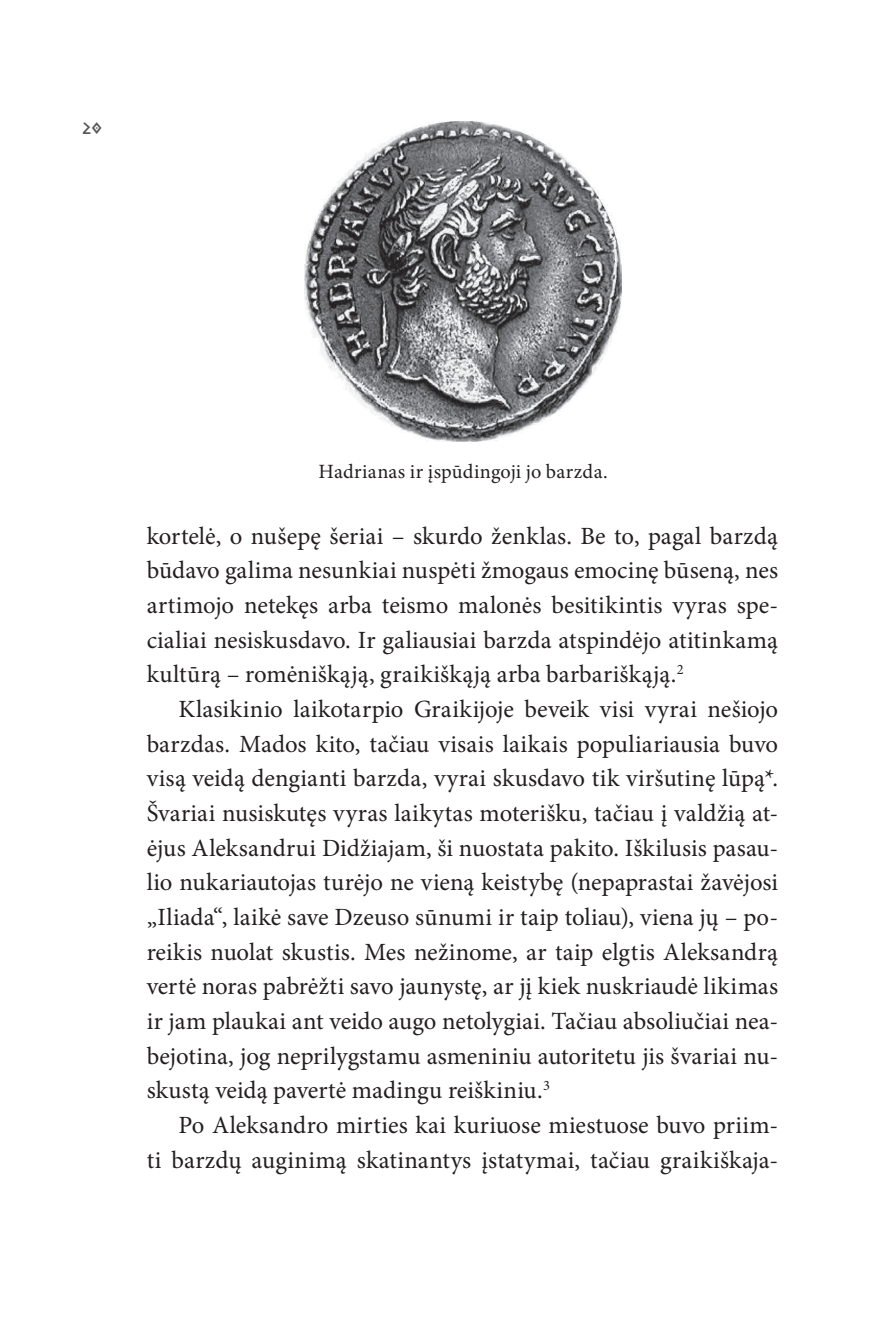
<style>
.page{position:relative;width:893px;height:1340px;background:#fff}
.page>*{position:absolute;margin:0;border:0;box-sizing:border-box;transform-origin:0 0}
.t1{font:24.75px/34.6px "Minion Pro";letter-spacing:.01em;color:#231f20;text-align:justify}
.t2{font:20.25px "Minion Pro";letter-spacing:.01em;color:#231f20}
.t3{font:16.88px "Greek Freak";color:#57585a}
</style>
<div class="page">
<img style="left:305px;top:121px;width:316px;height:320px">
<p class="t3" style="left:83px;top:120px;width:21px">20</p>
<p class="t2" style="left:318px;top:457px;width:291px">Hadrianas ir įspūdingoji jo barzda.</p>
<p class="t1" style="left:147px;top:518px;width:633px">kortelė, o nušepę šeriai – skurdo ženklas. Be to, pagal barzdą būdavo galima nesunkiai nuspėti žmogaus emocinę būseną, nes artimojo netekęs arba teismo malonės besitikintis vyras spe&shy;cialiai nesiskusdavo. Ir galiausiai barzda atspindėjo atitinkamą kultūrą – romėniškąją, graikiškąją arba barbariškąją.<sup>2</sup></p>
<p class="t1" style="left:147px;top:692px;width:633px;text-indent:32px">Klasikinio laikotarpio Graikijoje beveik visi vyrai nešiojo barzdas. Mados kito, tačiau visais laikais populiariausia buvo visą veidą dengianti barzda, vyrai skusdavo tik viršutinę lūpą*.<br>Švariai nusiskutęs vyras laikytas moterišku, tačiau į valdžią at&shy;ėjus Aleksandrui Didžiajam, ši nuostata pakito. Iškilusis pasau&shy;lio nukariautojas turėjo ne vieną keistybę (nepaprastai žavėjosi „Iliada“, laikė save Dzeuso sūnumi ir taip toliau), viena jų – po&shy;reikis nuolat skustis. Mes nežinome, ar taip elgtis Aleksandrą vertė noras pabrėžti savo jaunystę, ar jį kiek nuskriaudė likimas ir jam plaukai ant veido augo netolygiai. Tačiau absoliučiai nea&shy;bejotina, jog neprilygstamu asmeniniu autoritetu jis švariai nu&shy;skustą veidą pavertė madingu reiškiniu.<sup>3</sup></p>
<p class="t1" style="left:147px;top:1107px;width:633px;text-align:right">Po Aleksandro mirties kai kuriuose miestuose buvo priim-<br>ti barzdų auginimą skatinantys įstatymai, tačiau graikiškaja-</p>
</div>
